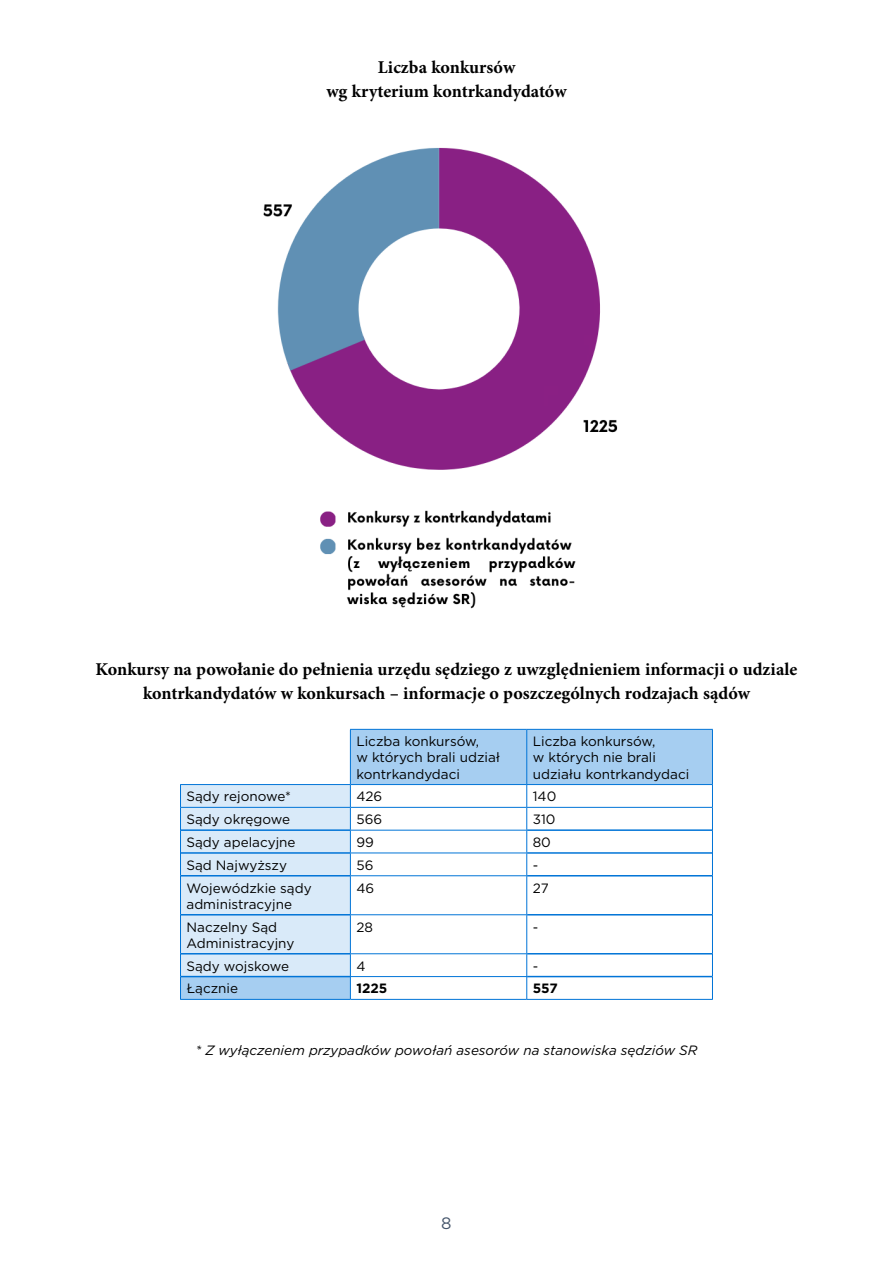
<style>
.page{position:relative;width:893px;height:1263px;background:#fff}
.page>*{position:absolute;margin:0;border:0;box-sizing:border-box;transform-origin:0 0}
.t1{font:700 18px/24px "Minion Pro";color:#000;text-align:center}
.t2{font:16.5px "Gotham";color:#44546a}
.t3{font:13.5px/16.2px "Gotham";color:#000}
.t4{font:italic 13.5px "Gotham";color:#000}
.t5{font:700 13.5px "Gotham";color:#000}
</style>
<div class="page">
<svg style="left:349px;top:730px;width:363px;height:269px"></svg>
<hr style="left:527px;top:729px;width:186px;height:1px;background:#0174d7">
<hr style="left:712px;top:730px;width:1px;height:54px;background:#0174d7">
<hr style="left:712px;top:876px;width:1px;height:39px;background:#0174d7">
<hr style="left:712px;top:915px;width:1px;height:39px;background:#0174d7">
<svg style="left:712px;top:954px;width:1px;height:45px"></svg>
<hr style="left:180px;top:999px;width:170px;height:1px;background:#0174d7">
<hr style="left:527px;top:999px;width:186px;height:1px;background:#0174d7">
<hr style="left:527px;top:829px;width:185px;height:2px;background:#0174d7">
<hr style="left:527px;top:852px;width:185px;height:2px;background:#0174d7">
<hr style="left:527px;top:875px;width:185px;height:1px;background:#0174d7">
<hr style="left:527px;top:914px;width:185px;height:1px;background:#0174d7">
<hr style="left:527px;top:953px;width:185px;height:1px;background:#0174d7">
<hr style="left:527px;top:976px;width:185px;height:1px;background:#0174d7">
<hr style="left:350px;top:729px;width:177px;height:1px;background:#0174d7">
<hr style="left:350px;top:730px;width:1px;height:54px;background:#0174d7">
<hr style="left:526px;top:730px;width:1px;height:54px;background:#0174d7">
<hr style="left:350px;top:830px;width:177px;height:1px;background:#0174d7">
<hr style="left:350px;top:852px;width:177px;height:1px;background:#0174d7">
<hr style="left:350px;top:875px;width:177px;height:1px;background:#0174d7">
<hr style="left:526px;top:876px;width:1px;height:38px;background:#0174d7">
<hr style="left:350px;top:914px;width:177px;height:1px;background:#0174d7">
<hr style="left:526px;top:915px;width:1px;height:38px;background:#0174d7">
<hr style="left:350px;top:953px;width:177px;height:1px;background:#0174d7">
<hr style="left:350px;top:976px;width:177px;height:1px;background:#0174d7">
<svg style="left:526px;top:954px;width:1px;height:45px"></svg>
<hr style="left:350px;top:999px;width:177px;height:1px;background:#0174d7">
<hr style="left:350px;top:784px;width:177px;height:1px;background:#0174d7">
<svg style="left:180px;top:784px;width:171px;height:215px"></svg>
<hr style="left:527px;top:784px;width:186px;height:1px;background:#0174d7">
<svg style="left:526px;top:785px;width:1px;height:90px"></svg>
<svg style="left:712px;top:785px;width:1px;height:91px"></svg>
<hr style="left:180px;top:807px;width:170px;height:1px;background:#0174d7">
<hr style="left:350px;top:807px;width:177px;height:1px;background:#0174d7">
<hr style="left:527px;top:807px;width:186px;height:1px;background:#0174d7">
<img style="left:263px;top:147px;width:355px;height:462px">
<h1 class="t1" style="left:326px;top:55px;width:242px">Liczba konkursów<br>wg kryterium kontrkandydatów</h1>
<h1 class="t1" style="left:96px;top:657px;width:703px">Konkursy na powołanie do pełnienia urzędu sędziego z uwzględnieniem informacji o udziale kontrkandydatów w konkursach – informacje o poszczególnych rodzajach sądów</h1>
<p class="t3" style="left:356px;top:733px;width:145px">Liczba konkursów,<br>w których brali udział kontrkandydaci</p>
<p class="t3" style="left:533px;top:733px;width:158px">Liczba konkursów,<br>w których nie brali udziału kontrkandydaci</p>
<p class="t3" style="left:187px;top:788px;width:106px">Sądy rejonowe*</p>
<p class="t3" style="left:356px;top:788px;width:27px">426</p>
<p class="t3" style="left:533px;top:788px;width:25px">140</p>
<p class="t3" style="left:187px;top:811px;width:105px">Sądy okręgowe</p>
<p class="t3" style="left:356px;top:811px;width:27px">566</p>
<p class="t3" style="left:533px;top:811px;width:24px">310</p>
<p class="t3" style="left:187px;top:834px;width:111px">Sądy apelacyjne</p>
<p class="t3" style="left:356px;top:834px;width:19px">99</p>
<p class="t3" style="left:533px;top:834px;width:20px">80</p>
<p class="t3" style="left:187px;top:856px;width:102px">Sąd Najwyższy</p>
<p class="t3" style="left:356px;top:856px;width:18px">56</p>
<p class="t3" style="left:533px;top:856px;width:7px">-</p>
<p class="t3" style="left:187px;top:879px;width:127px">Wojewódzkie sądy administracyjne</p>
<p class="t3" style="left:356px;top:879px;width:19px">46</p>
<p class="t3" style="left:533px;top:879px;width:17px">27</p>
<p class="t3" style="left:187px;top:918px;width:109px">Naczelny Sąd<br>Administracyjny</p>
<p class="t3" style="left:356px;top:918px;width:18px">28</p>
<p class="t3" style="left:533px;top:918px;width:7px">-</p>
<p class="t3" style="left:187px;top:957px;width:104px">Sądy wojskowe</p>
<p class="t3" style="left:356px;top:957px;width:11px">4</p>
<p class="t3" style="left:533px;top:957px;width:7px">-</p>
<p class="t3" style="left:187px;top:980px;width:53px">Łącznie</p>
<p class="t5" style="left:356px;top:980px;width:33px">1225</p>
<p class="t5" style="left:533px;top:980px;width:26px">557</p>
<p class="t4" style="left:195px;top:1041px;width:503px">* Z wyłączeniem przypadków powołań asesorów na stanowiska sędziów SR</p>
<p class="t2" style="left:441px;top:1213px;width:12px">8</p>
</div>
